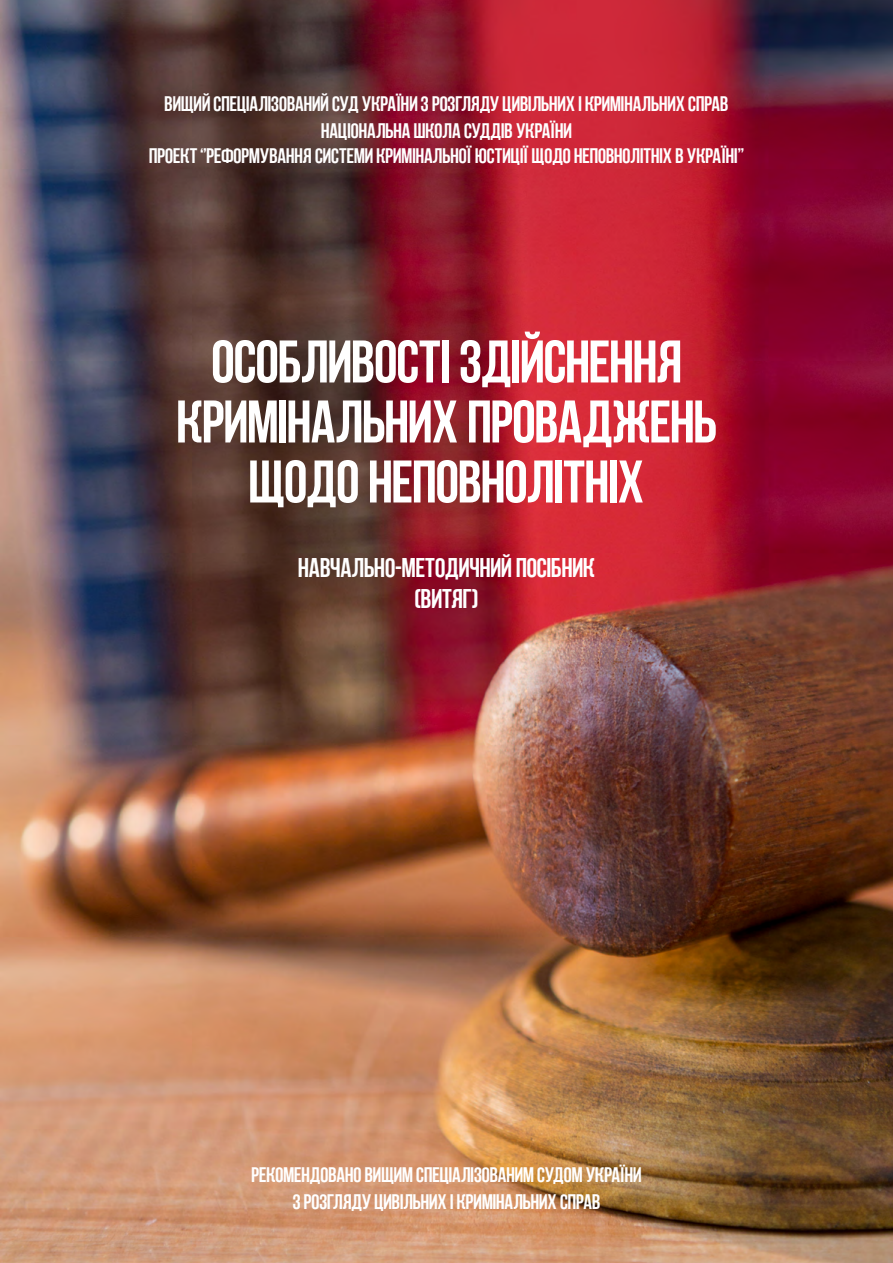
<style>
.page{position:relative;width:893px;height:1263px;background:#fff}
.page>*{position:absolute;margin:0;border:0;box-sizing:border-box;transform-origin:0 0}
.t1{font:60px/60px "AA Bebas Neue";letter-spacing:-.005em;color:#fff;text-align:center}
.t2{font:27px/31.5px "AA Bebas Neue";color:#fff;text-align:center}
.t3{font:21px/26.1px "AA Bebas Neue";color:#fff;text-align:center}
</style>
<div class="page">
<img style="left:0;top:0;width:893px;height:1263px">
<p class="t3" style="left:149px;top:91px;width:596px">Вищий спеціалізований суд України з розгляду цивільних і кримінальних справ<br>Національна школа суддів України<br>Проект ‘’Реформування системи кримінальної юстиції щодо неповнолітніх в Україні”</p>
<h1 class="t1" style="left:177px;top:331px;width:541px">ОСОБЛИВОСТІ ЗДІЙСНЕННЯ<br>КРИМІНАЛЬНИХ ПРОВАДЖЕНЬ<br>ЩОДО НЕПОВНОЛІТНІХ</h1>
<p class="t2" style="left:298px;top:551px;width:298px">Навчально-методичний посібник (ВИТЯГ)</p>
<p class="t3" style="left:251px;top:1161px;width:392px;line-height:27px">Рекомендовано Вищим спеціалізованим судом України з розгляду цивільних і кримінальних справ</p>
</div>
